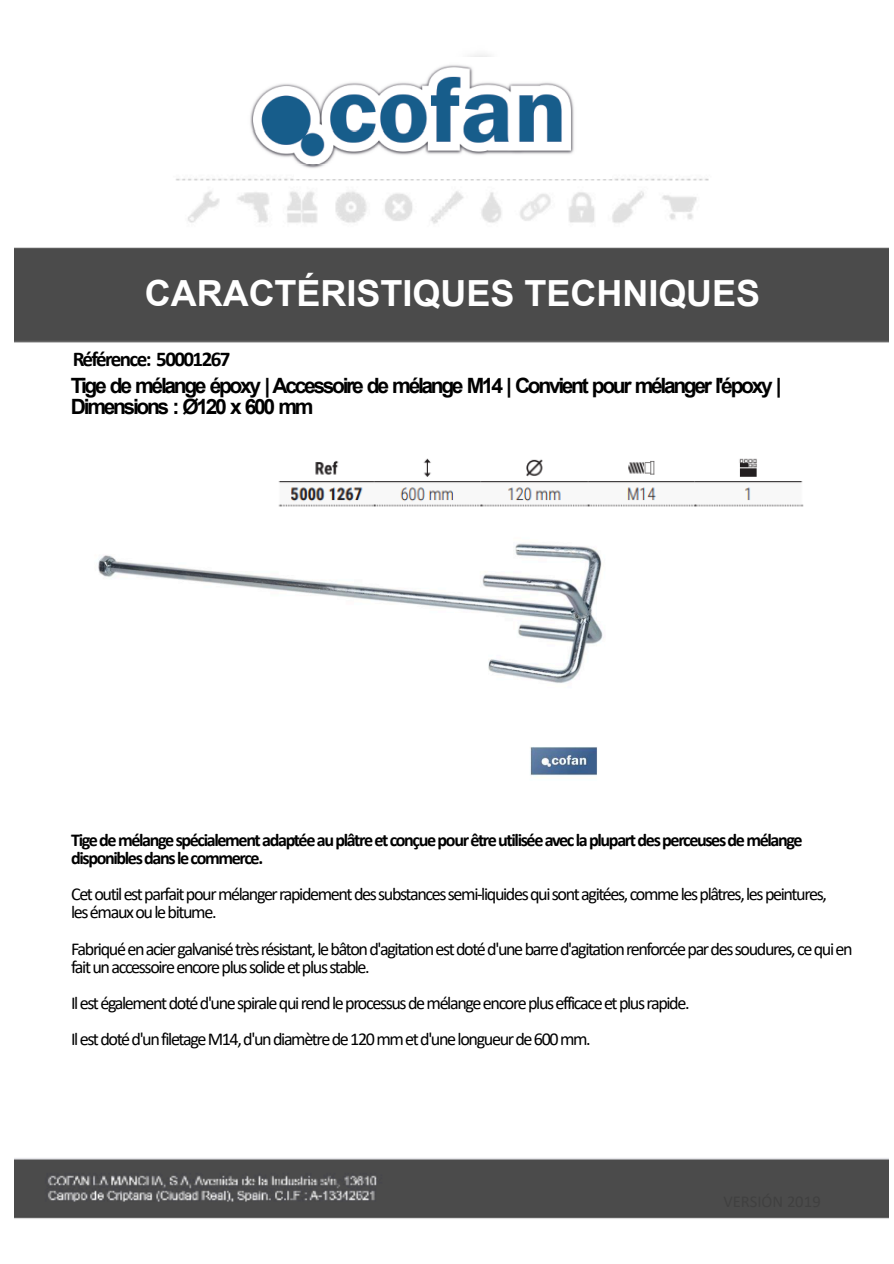
<style>
.page{position:relative;width:894px;height:1264px;background:#fff}
.page>*{position:absolute;margin:0;border:0;box-sizing:border-box;transform-origin:0 0}
.t1{font:700 36px "Arial";color:#fff}
.t2{font:700 21px/21px "Arial";letter-spacing:-.11em;color:#000}
.t3{font:700 21px "Calibri";letter-spacing:-.075em;color:#000}
.t4{font:18.15px/18.1px "Calibri";letter-spacing:-.075em;color:#000}
.t5{font:700 18.15px/18.1px "Calibri";letter-spacing:-.075em;color:#000}
</style>
<div class="page">
<img style="left:14px;top:178px;width:874px;height:1041px">
<img style="left:86px;top:437px;width:535px;height:356px">
<img style="left:262px;top:443px;width:550px;height:74px">
<img style="left:295px;top:54px;width:316px;height:125px">
<img style="left:250px;top:57px;width:361px;height:116px">
<h1 class="t1" style="left:145px;top:279px;width:617px">CARACTÉRISTIQUES TECHNIQUES</h1>
<p class="t3" style="left:73px;top:350px;width:159px">Référence: 50001267</p>
<p class="t2" style="left:71px;top:377px;width:712px">Tige de mélange époxy | Accessoire de mélange M14 | Convient pour mélanger l'époxy |<br>Dimensions : Ø120 x 600 mm</p>
<p class="t5" style="left:71px;top:832px;width:733px">Tige de mélange spécialement adaptée au plâtre et conçue pour être utilisée avec la plupart des perceuses de mélange disponibles dans le commerce.</p>
<p class="t4" style="left:71px;top:886px;width:757px">Cet outil est parfait pour mélanger rapidement des substances semi-liquides qui sont agitées, comme les plâtres, les peintures, les émaux ou le bitume.</p>
<p class="t4" style="left:71px;top:941px;width:783px">Fabriqué en acier galvanisé très résistant, le bâton d'agitation est doté d'une barre d'agitation renforcée par des soudures, ce qui en fait un accessoire encore plus solide et plus stable.</p>
<p class="t4" style="left:71px;top:986px;width:620px;line-height:36.2px">Il est également doté d'une spirale qui rend le processus de mélange encore plus efficace et plus rapide.<br>Il est doté d'un filetage M14, d'un diamètre de 120 mm et d'une longueur de 600 mm.</p>
</div>
